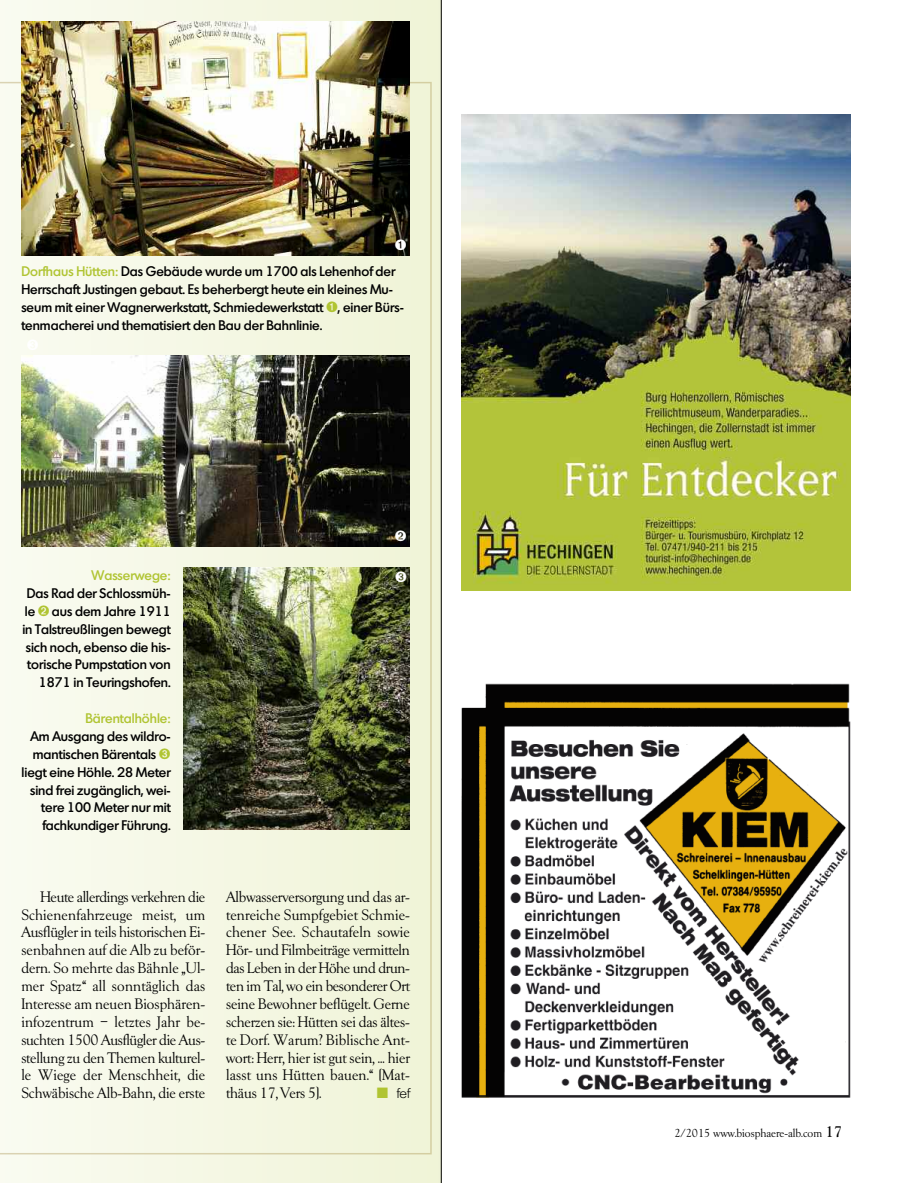
<style>
.page{position:relative;width:906px;height:1183px;background:#fff}
.page>*{position:absolute;margin:0;border:0;box-sizing:border-box;transform-origin:0 0}
.t1{font:14.7px/17.9px "Goudx";color:#000;text-align:justify}
.t2{font:500 13.5px/17.9px "Montreal";color:#000;text-align:right}
.t3{font:500 13.5px "Montreal";color:#b0c432}
.t4{font:300 13.5px "Montreal";color:#000}
.t5{font:11.25px "Goudx";color:#000}
.s1{color:#b0c432}
.s2{font-weight:500;font-size:15px}
</style>
<div class="page">
<div style="left:0;top:0;width:441px;height:1182px;background:linear-gradient(to right,#f9faf0,#eff3d6)"></div>
<img style="left:0;top:82px;width:432px;height:1072px">
<img style="left:184px;top:567px;width:226px;height:262px">
<hr style="left:441px;top:0;width:1px;height:1182px;background:#000">
<img style="left:21px;top:21px;width:389px;height:234px">
<img style="left:22px;top:355px;width:388px;height:191px">
<img style="left:461px;top:115px;width:389px;height:475px">
<img style="left:461px;top:683px;width:389px;height:414px">
<svg style="left:395px;top:570px;width:11px;height:11px"></svg>
<svg style="left:395px;top:239px;width:11px;height:11px"></svg>
<svg style="left:395px;top:530px;width:11px;height:11px"></svg>
<p class="t2" style="left:21px;top:263px;width:384px;text-align:left"><span class="s1">Dorfhaus Hütten:</span> Das Gebäude wurde um 1700 als Lehenhof der Herrschaft Justingen gebaut. Es beherbergt heute ein kleines Mu&shy;seum mit einer Wagnerwerkstatt, Schmiedewerkstatt <span class="s1">➊</span>, einer Bürs&shy;tenmacherei und thematisiert den Bau der Bahnlinie.</p>
<p class="t3" style="left:92px;top:567px;width:81px">Wasserwege:</p>
<p class="t2" style="left:22px;top:584px;width:150px">Das Rad der Schlossmüh&shy;le <span class="s1">➋</span> aus dem Jahre 1911 in Talstreußlingen bewegt sich noch, ebenso die his&shy;torische Pumpstation von<br>1871 in Teuringshofen.</p>
<p class="t3" style="left:85px;top:710px;width:87px">Bärentalhöhle:</p>
<p class="t2" style="left:22px;top:727px;width:151px">Am Ausgang des wildro&shy;mantischen Bärentals <span class="s1">➌ </span>liegt eine Höhle. 28 Meter sind frei zugänglich, wei&shy;tere 100 Meter nur mit fachkundiger Führung.</p>
<p class="t1" style="left:21px;top:887px;width:185px;text-indent:19px">Heute allerdings verkehren die Schienenfahrzeuge meist, um Ausflügler in teils historischen Ei&shy;senbahnen auf die Alb zu beför&shy;dern. So mehrte das Bähnle „Ul&shy;mer Spatz“ all sonntäglich das Interesse am neuen Biosphären&shy;infozentrum – letztes Jahr be&shy;suchten 1500 Ausflügler die Aus&shy;stellung zu den Themen kulturel&shy;le Wiege der Menschheit, die Schwäbische Alb-Bahn, die erste</p>
<p class="t1" style="left:226px;top:887px;width:185px">Albwasserversorgung und das ar&shy;tenreiche Sumpfgebiet Schmie&shy;chener See. Schautafeln sowie Hör- und Filmbeiträge vermitteln das Leben in der Höhe und drun&shy;ten im Tal, wo ein besonderer Ort seine Bewohner beflügelt. Gerne scherzen sie: Hütten sei das ältes&shy;te Dorf. Warum? Biblische Ant&shy;wort: Herr, hier ist gut sein, ... hier lasst uns Hütten bauen.“ (Mat&shy;thäus 17, Vers 5).</p>
<p class="t4" style="left:377px;top:1085px;width:35px"><span class="s1">■</span> fef</p>
<p class="t5" style="left:674px;top:1126px;width:169px">2/2015 www.biosphaere-alb.com <span class="s2">17</span></p>
</div>
